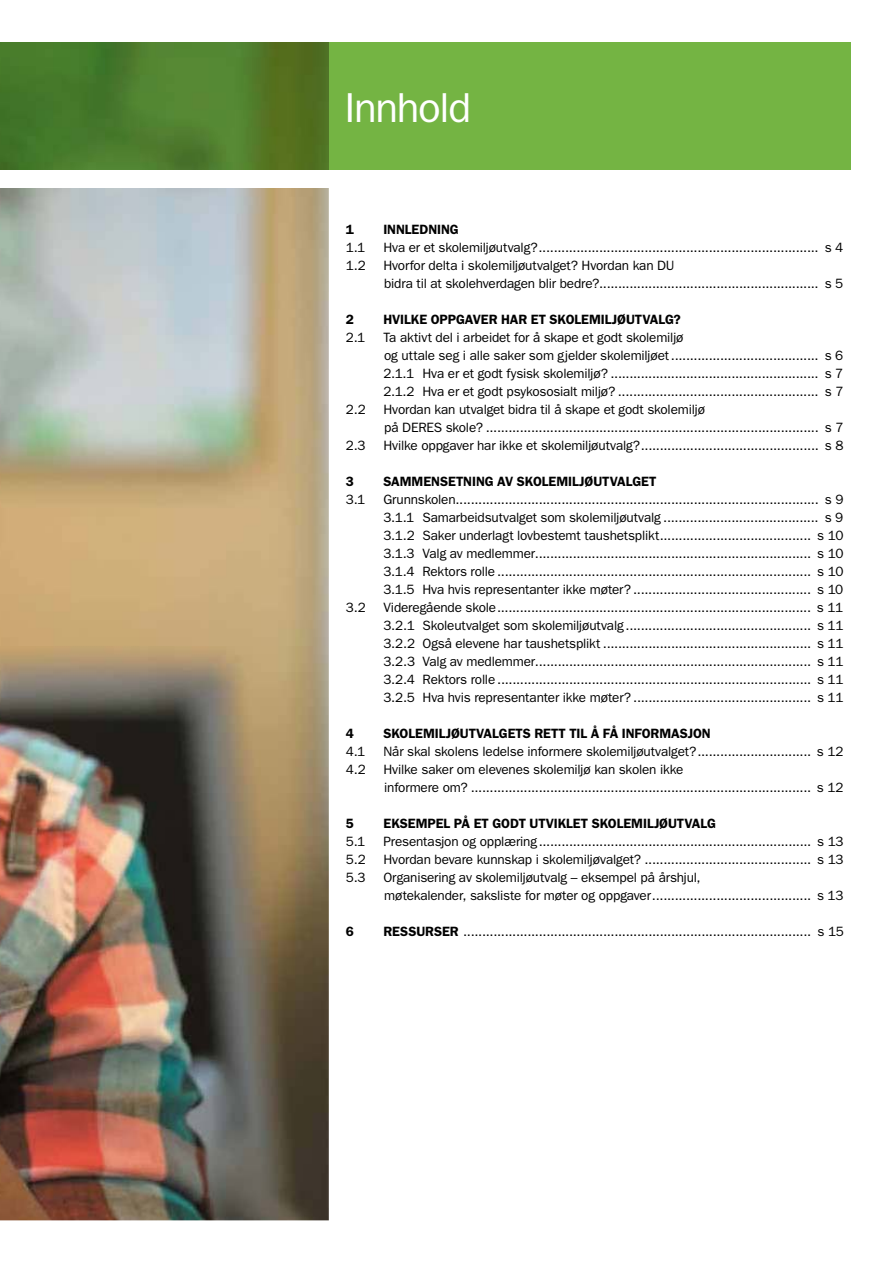
<style>
.page{position:relative;width:893px;height:1263px;background:#fff}
.page>*{position:absolute;margin:0;border:0;box-sizing:border-box;transform-origin:0 0}
.t1{font:42px "ITC Franklin Gothic Std";letter-spacing:-.03em;color:#fff}
.t2{font:13.5px/18px "ITC Franklin Gothic Std";letter-spacing:-.015em;color:#000}
.t3{font:600 13.5px "ITC Franklin Gothic Std";letter-spacing:-.005em;color:#000}
.s1{font-weight:600}
</style>
<div class="page">
<img style="left:0;top:188px;width:329px;height:1032px">
<div style="left:329px;top:43px;width:521px;height:127px;background:#74b443"></div>
<img style="left:0;top:43px;width:329px;height:127px">
<h1 class="t1" style="left:344px;top:92px;width:128px">Innhold</h1>
<p class="t3" style="left:346px;top:224px;width:10px">1</p>
<p class="t3" style="left:383px;top:224px;width:77px">INNLEDNING</p>
<p class="t2" style="left:346px;top:239px;width:21px">1.1</p>
<p class="t2" style="left:383px;top:239px;width:461px">Hva er et skolemiljøutvalg? .......................................................................... s 4</p>
<p class="t2" style="left:346px;top:257px;width:21px">1.2</p>
<p class="t2" style="left:383px;top:257px;width:461px">Hvorfor delta i skolemiljøutvalget? Hvordan kan DU<br>bidra til at skolehverdagen blir bedre? .......................................................... s 5</p>
<p class="t3" style="left:346px;top:314px;width:10px">2</p>
<p class="t3" style="left:383px;top:314px;width:299px">HVILKE OPPGAVER HAR ET SKOLEMILJØUTVALG?</p>
<p class="t2" style="left:346px;top:329px;width:21px">2.1</p>
<p class="t2" style="left:383px;top:329px;width:461px">Ta aktivt del i arbeidet for å skape et godt skolemiljø<br>og uttale seg i alle saker som gjelder skolemiljøet ....................................... s 6<br>2.1.1 Hva er et godt fysisk skolemiljø? ....................................................... s 7<br>2.1.2 Hva er et godt psykososialt miljø? ..................................................... s 7</p>
<p class="t2" style="left:346px;top:401px;width:21px">2.2</p>
<p class="t2" style="left:383px;top:401px;width:461px">Hvordan kan utvalget bidra til å skape et godt skolemiljø<br>på DERES skole? ........................................................................................ s 7</p>
<p class="t2" style="left:346px;top:437px;width:21px">2.3</p>
<p class="t2" style="left:383px;top:437px;width:462px">Hvilke oppgaver har ikke et skolemiljøutvalg? ............................................... s 8</p>
<p class="t3" style="left:346px;top:476px;width:10px">3</p>
<p class="t3" style="left:383px;top:476px;width:274px">SAMMENSETNING AV SKOLEMILJØUTVALGET</p>
<p class="t2" style="left:346px;top:491px;width:21px">3.1</p>
<p class="t2" style="left:383px;top:491px;width:461px;text-align:justify">Grunnskolen ................................................................................................ s 9<br>3.1.1 Samarbeidsutvalget som skolemiljøutvalg ......................................... s 9<br>3.1.2 Saker underlagt lovbestemt taushetsplikt ........................................ s 10<br>3.1.3 Valg av medlemmer ......................................................................... s 10<br>3.1.4 Rektors rolle ................................................................................... s 10<br>3.1.5 Hva hvis representanter ikke møter? ............................................... s 10</p>
<p class="t2" style="left:346px;top:599px;width:21px">3.2</p>
<p class="t2" style="left:383px;top:599px;width:462px;text-align:justify">Videregående skole ................................................................................... s 11<br>3.2.1 Skoleutvalget som skolemiljøutvalg ................................................. s 11<br>3.2.2 Også elevene har taushetsplikt ....................................................... s 11<br>3.2.3 Valg av medlemmer ......................................................................... s 11<br>3.2.4 Rektors rolle ................................................................................... s 11<br>3.2.5 Hva hvis representanter ikke møter? ............................................... s 11</p>
<p class="t3" style="left:346px;top:728px;width:10px">4</p>
<p class="t3" style="left:383px;top:728px;width:329px">SKOLEMILJØUTVALGETS RETT TIL Å FÅ INFORMASJON</p>
<p class="t2" style="left:346px;top:743px;width:21px">4.1</p>
<p class="t2" style="left:383px;top:743px;width:462px">Når skal skolens ledelse informere skolemiljøutvalget? .............................. s 12</p>
<p class="t2" style="left:346px;top:761px;width:21px">4.2</p>
<p class="t2" style="left:383px;top:761px;width:461px">Hvilke saker om elevenes skolemiljø kan skolen ikke<br>informere om? .......................................................................................... s 12</p>
<p class="t3" style="left:346px;top:818px;width:10px">5</p>
<p class="t3" style="left:383px;top:818px;width:334px">EKSEMPEL PÅ ET GODT UTVIKLET SKOLEMILJØUTVALG</p>
<p class="t2" style="left:346px;top:833px;width:21px">5.1</p>
<p class="t2" style="left:383px;top:833px;width:462px">Presentasjon og opplæring ........................................................................ s 13</p>
<p class="t2" style="left:346px;top:851px;width:21px">5.2</p>
<p class="t2" style="left:383px;top:851px;width:462px">Hvordan bevare kunnskap i skolemiljøvalget? ............................................ s 13</p>
<p class="t2" style="left:346px;top:869px;width:21px">5.3</p>
<p class="t2" style="left:383px;top:869px;width:461px">Organisering av skolemiljøutvalg – eksempel på årshjul,<br>møtekalender, saksliste for møter og oppgaver .......................................... s 13</p>
<p class="t3" style="left:346px;top:926px;width:10px">6</p>
<p class="t2" style="left:383px;top:923px;width:462px"><span class="s1">RESSURSER</span> ............................................................................................ s 15</p>
</div>
